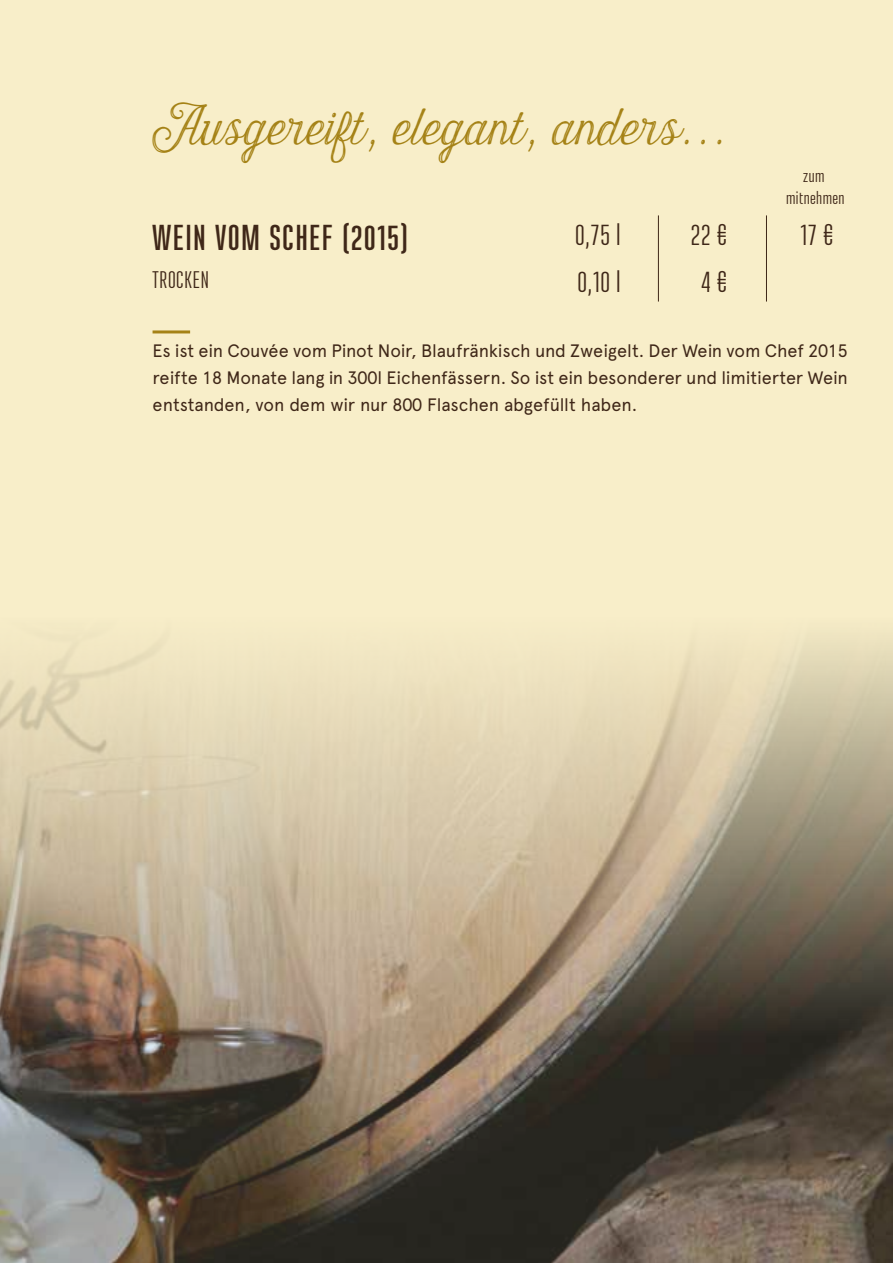
<style>
.page{position:relative;width:893px;height:1263px;background:#f8eec9}
.page>*{position:absolute;margin:0;border:0;box-sizing:border-box;transform-origin:0 0}
.t1{font:45px "Harman Script Inline";color:#a58216;scale:.9 1}
.t2{font:600 36px "Ristretto Pro";letter-spacing:.05em;color:#3f2718}
.t3{font:30px "Ristretto Pro";letter-spacing:.025em;color:#3f2718}
.t4{font:24px "Ristretto Pro";letter-spacing:.025em;color:#3f2718}
.t5{font:18px/27px "Apercu Pro";letter-spacing:-.005em;color:#3f2718;text-align:justify}
.t6{font:18px/21.6px "Ristretto Pro";letter-spacing:.025em;color:#3f2718;text-align:center}
</style>
<div class="page">
<img style="left:0;top:635px;width:893px;height:628px">
<hr style="left:658px;top:215px;width:1px;height:87px;background:#3f2718">
<hr style="left:153px;top:330px;width:37px;height:3px;background:#a58216">
<hr style="left:766px;top:215px;width:1px;height:87px;background:#3f2718">
<h1 class="t1" style="left:146px;top:102px;width:647px">Ausgereift, elegant, anders...</h1>
<p class="t6" style="left:786px;top:165px;width:60px">zum mitnehmen</p>
<h2 class="t2" style="left:152px;top:217px;width:257px">WEIN VOM SCHEF (2015)</h2>
<h3 class="t3" style="left:575px;top:218px;width:47px">0,75 l</h3>
<h3 class="t3" style="left:691px;top:218px;width:38px">22 €</h3>
<h3 class="t3" style="left:800px;top:218px;width:34px">17 €</h3>
<h3 class="t4" style="left:152px;top:266px;width:58px">TROCKEN</h3>
<h3 class="t3" style="left:577px;top:265px;width:45px">0,10 l</h3>
<h3 class="t3" style="left:701px;top:265px;width:27px">4 €</h3>
<p class="t5" style="left:153px;top:336px;width:697px">Es ist ein Couvée vom Pinot Noir, Blaufränkisch und Zweigelt. Der Wein vom Chef 2015 reifte 18 Monate lang in 300l Eichenfässern. So ist ein besonderer und limitierter Wein entstanden, von dem wir nur 800 Flaschen abgefüllt haben.</p>
</div>
